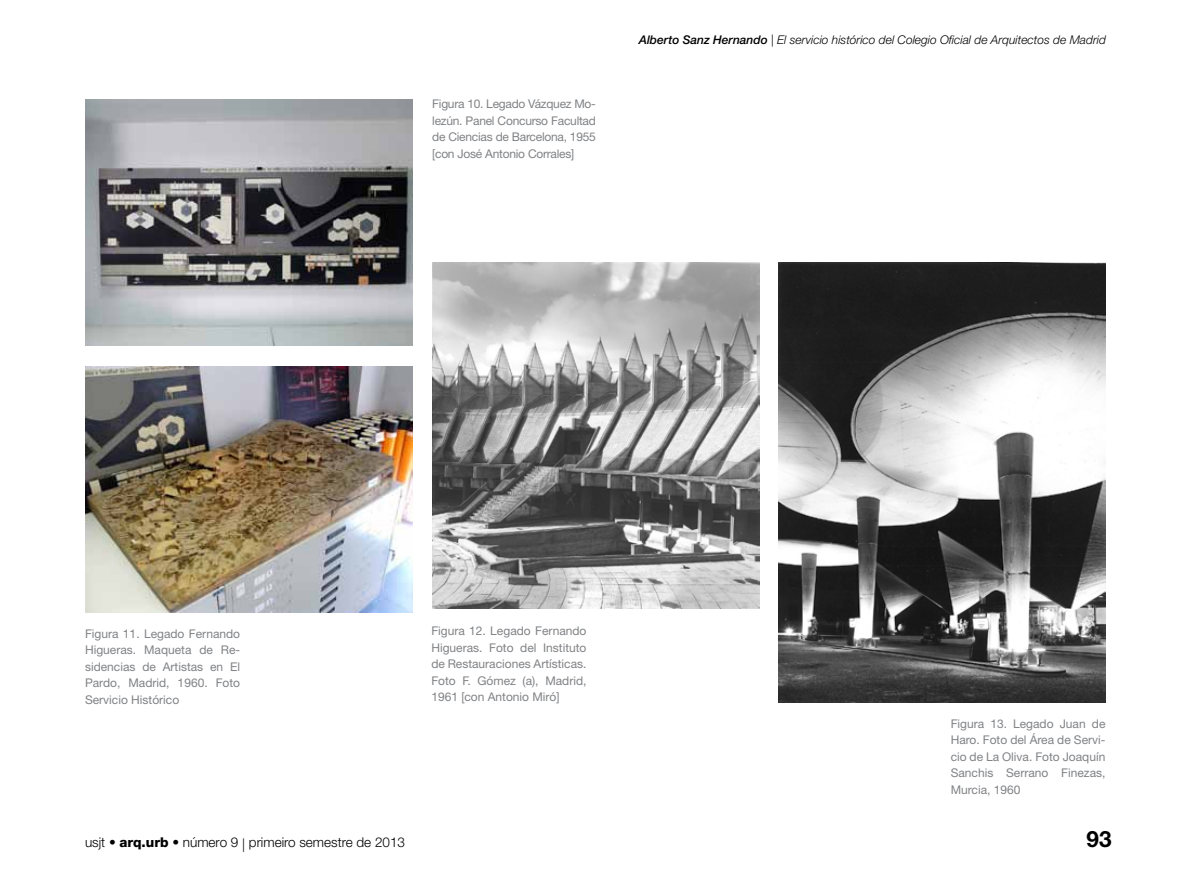
<style>
.page{position:relative;width:1191px;height:893px;background:#fff}
.page>*{position:absolute;margin:0;border:0;box-sizing:border-box;transform-origin:0 0}
.t1{font:700 22.5px "Helvetica Neue LT Std";color:#000}
.t2{font:300 13.5px "Helvetica Neue LT Std";color:#000}
.t3{font:12px/16.5px "Helvetica Neue LT Std";color:#808285;text-align:justify}
.t4{font:italic 300 12px "Helvetica Neue LT Std";color:#000}
.s1{font-weight:500}
.s2{font-weight:800}
</style>
<div class="page">
<img style="left:85px;top:100px;width:327px;height:245px">
<img style="left:778px;top:262px;width:327px;height:440px">
<img style="left:432px;top:262px;width:327px;height:346px">
<img style="left:85px;top:367px;width:327px;height:245px">
<p class="t3" style="left:85px;top:625px;width:157px">Figura 11. Legado Fernando Higueras. Maqueta de Re&shy;sidencias de Artistas en El Pardo, Madrid, 1960. Foto Servicio Histórico</p>
<p class="t3" style="left:432px;top:96px;width:165px">Figura 10. Legado Vázquez Mo&shy;lezún. Panel Concurso Facultad de Ciencias de Barcelona, 1955 [con José Antonio Corrales]</p>
<p class="t4" style="left:639px;top:33px;width:468px"><span class="s1">Alberto Sanz Hernando</span> | El servicio histórico del Colegio Oficial de Arquitectos de Madrid</p>
<p class="t3" style="left:431px;top:623px;width:157px">Figura 12. Legado Fernando Higueras. Foto del Instituto de Restauraciones Artísticas.<br>Foto F. Gómez (a), Madrid, 1961 [con Antonio Miró]</p>
<p class="t3" style="left:950px;top:715px;width:156px">Figura 13. Legado Juan de Haro. Foto del Área de Servi&shy;cio de La Oliva. Foto Joaquín Sanchis Serrano Finezas, Murcia, 1960</p>
<p class="t2" style="left:85px;top:834px;width:321px">usjt • <span class="s2">arq.urb</span> • número 9 | primeiro semestre de 2013</p>
<h1 class="t1" style="left:1086px;top:825px;width:27px">93</h1>
</div>
